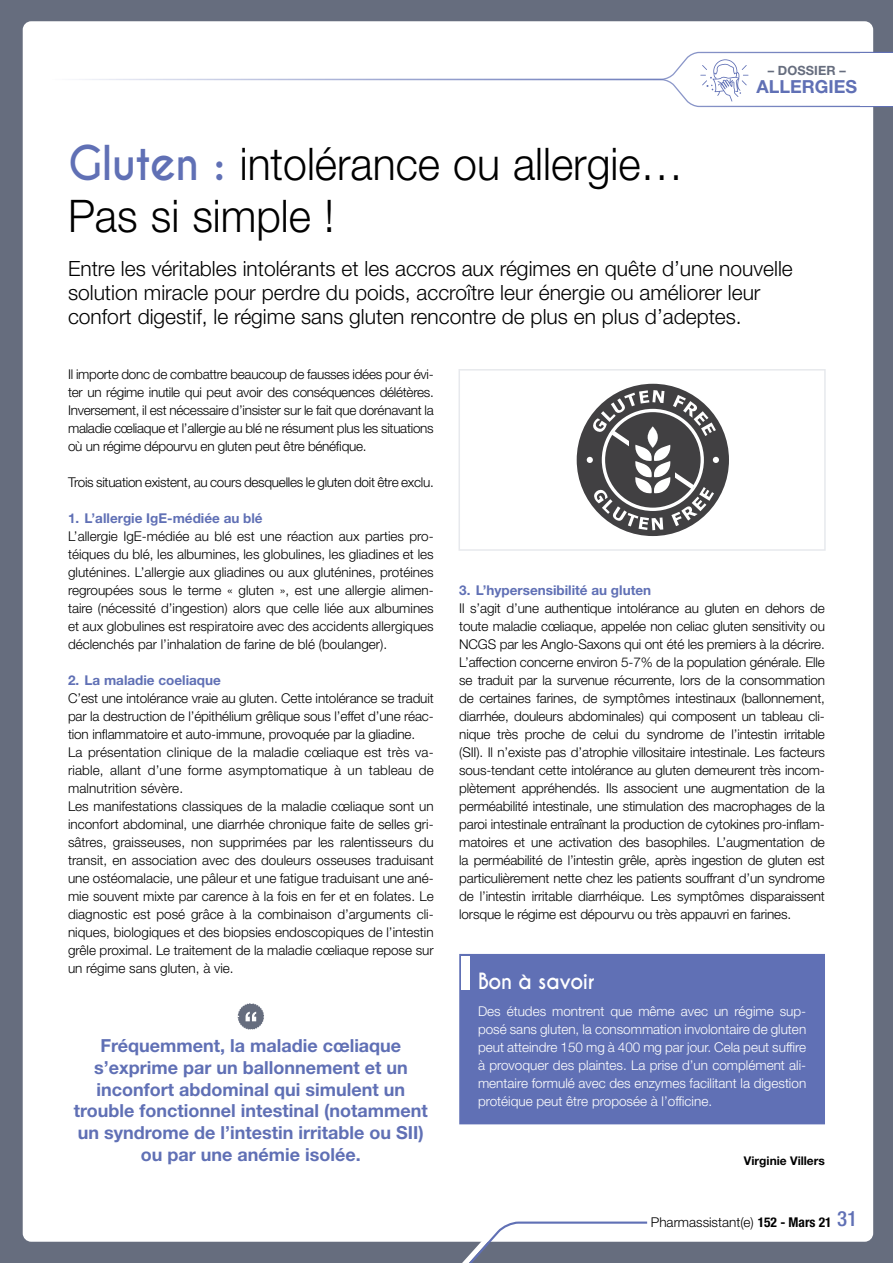
<style>
.page{position:relative;width:893px;height:1263px;background:#666d7e}
.page>*{position:absolute;margin:0;border:0;box-sizing:border-box;transform-origin:0 0}
.t1{font:300 45px/52.5px "Helvetica Neue LT Std";color:#000;scale:.95 1}
.t2{font:300 21px/24px "Helvetica Neue LT Std";color:#000}
.t3{font:700 21px "Caviar Dreams";letter-spacing:-.02em;color:#fff;scale:.95 1}
.t4{font:700 18px/21.8px "Helvetica Neue LT Std";color:#6070b5;text-align:center}
.t5{font:300 13.5px/18px "Helvetica Neue LT Std";color:#000;text-align:justify}
.t6{font:300 13.5px/18px "Helvetica Neue LT Std";color:#fff;text-align:justify}
.t7{font:700 13.5px "Helvetica Neue LT Std";color:#6070b5}
.t8{font:300 13.5px "Helvetica Neue LT Std";letter-spacing:-.02em;color:#000}
.t9{font:700 12.75px "Helvetica Neue LT Std";letter-spacing:.01em;color:#666d7e}
.t10{font:700 12px "Helvetica Neue LT Std";color:#000}
.s1{font-family:"Caviar Dreams";font-weight:700;color:#6070b5}
.s2{font-weight:700;font-stretch:condensed}
.s3{font-weight:500;font-stretch:condensed;font-size:21px;color:#6070b5}
</style>
<div class="page">
<div style="left:23px;top:21px;width:850px;height:1221px;background:#fff;border-radius:9px"></div>
<svg style="left:450px;top:1221px;width:199px;height:42px"></svg>
<svg style="left:79px;top:51px;width:814px;height:57px"></svg>
<svg style="left:237px;top:1003px;width:27px;height:27px"></svg>
<div style="left:460px;top:955px;width:364px;height:168px;background:#6070b5"></div>
<div style="left:459px;top:954px;width:366px;height:170px;border:2px solid #6070b5"></div>
<div style="left:461px;top:956px;width:9px;height:33px;background:#fff"></div>
<svg style="left:576px;top:383px;width:153px;height:154px"></svg>
<div style="left:458px;top:369px;width:368px;height:182px;border:2px solid #e7e9ed"></div>
<p class="t9" style="left:768px;top:63px;width:80px">– DOSSIER –</p>
<h3 class="t4" style="left:756px;top:76px;width:102px">ALLERGIES</h3>
<h1 class="t1" style="left:68px;top:137px;width:649px"><span class="s1">Gluten :</span> intolérance ou allergie…<br>Pas si simple !</h1>
<p class="t2" style="left:68px;top:256px;width:726px">Entre les véritables intolérants et les accros aux régimes en quête d’une nouvelle solution miracle pour perdre du poids, accroître leur énergie ou améliorer leur confort digestif, le régime sans gluten rencontre de plus en plus d’adeptes.</p>
<p class="t5" style="left:68px;top:364px;width:367px">Il importe donc de combattre beaucoup de fausses idées pour évi&shy;ter un régime inutile qui peut avoir des conséquences délétères.<br>Inversement, il est nécessaire d’insister sur le fait que dorénavant la maladie cœliaque et l’allergie au blé ne résument plus les situations où un régime dépourvu en gluten peut être bénéfique.</p>
<p class="t8" style="left:68px;top:473px;width:367px">Trois situation existent, au cours desquelles le gluten doit être exclu.</p>
<p class="t7" style="left:68px;top:509px;width:196px">1. L’allergie IgE-médiée au blé</p>
<p class="t5" style="left:68px;top:526px;width:367px">L’allergie IgE-médiée au blé est une réaction aux parties pro&shy;téiques du blé, les albumines, les globulines, les gliadines et les gluténines. L’allergie aux gliadines ou aux gluténines, protéines regroupées sous le terme « gluten », est une allergie alimen&shy;taire (nécessité d’ingestion) alors que celle liée aux albumines et aux globulines est respiratoire avec des accidents allergiques déclenchés par l’inhalation de farine de blé (boulanger).</p>
<p class="t7" style="left:68px;top:671px;width:154px">2. La maladie coeliaque</p>
<p class="t5" style="left:68px;top:688px;width:367px;text-align:left">C’est une intolérance vraie au gluten. Cette intolérance se traduit par la destruction de l’épithélium grêlique sous l’effet d’une réac&shy;tion inflammatoire et auto-immune, provoquée par la gliadine.<br>La présentation clinique de la maladie cœliaque est très va&shy;riable, allant d’une forme asymptomatique à un tableau de malnutrition sévère.<br>Les manifestations classiques de la maladie cœliaque sont un inconfort abdominal, une diarrhée chronique faite de selles gri&shy;sâtres, graisseuses, non supprimées par les ralentisseurs du transit, en association avec des douleurs osseuses traduisant une ostéomalacie, une pâleur et une fatigue traduisant une ané&shy;mie souvent mixte par carence à la fois en fer et en folates. Le diagnostic est posé grâce à la combinaison d’arguments cli&shy;niques, biologiques et des biopsies endoscopiques de l’intestin grêle proximal. Le traitement de la maladie cœliaque repose sur un régime sans gluten, à vie.</p>
<h3 class="t4" style="left:74px;top:1034px;width:355px">Fréquemment, la maladie cœliaque s’exprime par un ballonnement et un inconfort abdominal qui simulent un trouble fonctionnel intestinal (notamment un syndrome de l’intestin irritable ou SII) ou par une anémie isolée.</h3>
<p class="t7" style="left:459px;top:581px;width:193px">3. L’hypersensibilité au gluten</p>
<p class="t5" style="left:459px;top:598px;width:367px">Il s’agit d’une authentique intolérance au gluten en dehors de toute maladie cœliaque, appelée non celiac gluten sensitivity ou NCGS par les Anglo-Saxons qui ont été les premiers à la décrire.<br>L’affection concerne environ 5-7% de la population générale. Elle se traduit par la survenue récurrente, lors de la consommation de certaines farines, de symptômes intestinaux (ballonnement, diarrhée, douleurs abdominales) qui composent un tableau cli&shy;nique très proche de celui du syndrome de l’intestin irritable (SII). Il n’existe pas d’atrophie villositaire intestinale. Les facteurs sous-tendant cette intolérance au gluten demeurent très incom&shy;plètement appréhendés. Ils associent une augmentation de la perméabilité intestinale, une stimulation des macrophages de la paroi intestinale entraînant la production de cytokines pro-inflam&shy;matoires et une activation des basophiles. L’augmentation de la perméabilité de l’intestin grêle, après ingestion de gluten est particulièrement nette chez les patients souffrant d’un syndrome de l’intestin irritable diarrhéique. Les symptômes disparaissent lorsque le régime est dépourvu ou très appauvri en farines.</p>
<h2 class="t3" style="left:478px;top:968px;width:124px">Bon à savoir</h2>
<p class="t6" style="left:478px;top:1001px;width:330px">Des études montrent que même avec un régime sup&shy;posé sans gluten, la consommation involontaire de gluten peut atteindre 150 mg à 400 mg par jour. Cela peut suffire à provoquer des plaintes. La prise d’un complément ali&shy;mentaire formulé avec des enzymes facilitant la digestion protéique peut être proposée à l’officine.</p>
<p class="t10" style="left:744px;top:1153px;width:83px">Virginie Villers</p>
<p class="t5" style="left:651px;top:1213px;width:208px">Pharmassistant(e) <span class="s2">152 - Mars 21</span> <span class="s3">31</span></p>
</div>
